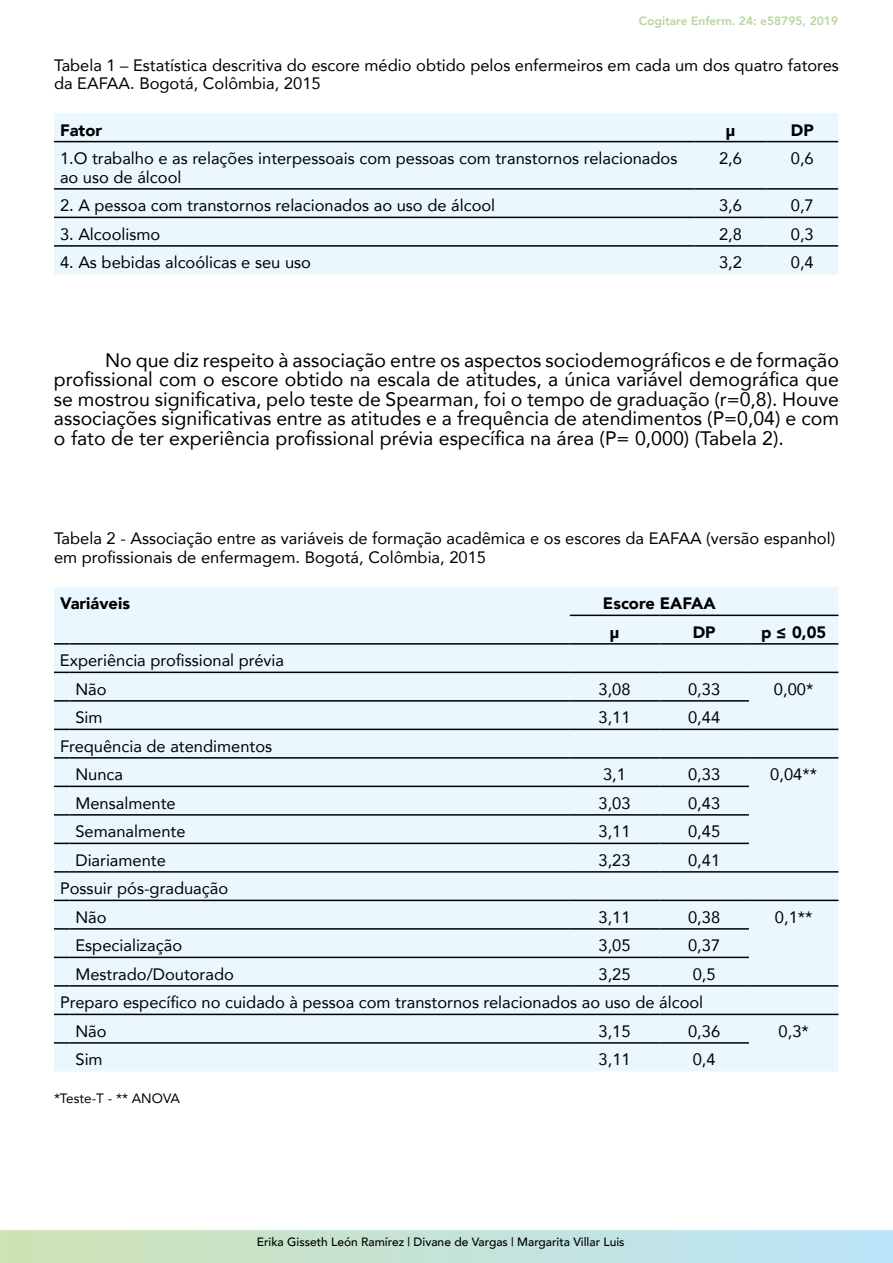
<style>
.page{position:relative;width:893px;height:1263px;background:#fff}
.page>*{position:absolute;margin:0;border:0;box-sizing:border-box;transform-origin:0 0}
.t1{font:19.5px/19.5px "Avenir";color:#000;text-align:justify}
.t2{font:16.5px/18.8px "Avenir";color:#000}
.t3{font:900 16.5px/28.5px "Avenir";color:#000}
.t4{font:13.5px "Avenir";color:#000}
.t5{font:500 12px "Avenir";color:#000}
.t6{font:800 12px "Avenir";color:#b7d69b}
</style>
<div class="page">
<svg style="left:0;top:1230px;width:893px;height:33px;background:#c4e2d6"></svg>
<div style="left:54px;top:113px;width:784px;height:161px;background:#eaf7fe"></div>
<hr style="left:54px;top:141px;width:640px;height:1px;background:#000">
<hr style="left:694px;top:141px;width:72px;height:1px;background:#000">
<hr style="left:766px;top:141px;width:72px;height:1px;background:#000">
<hr style="left:54px;top:188px;width:640px;height:2px;background:#000">
<hr style="left:694px;top:188px;width:72px;height:2px;background:#000">
<hr style="left:766px;top:188px;width:72px;height:2px;background:#000">
<hr style="left:54px;top:217px;width:640px;height:1px;background:#000">
<hr style="left:694px;top:217px;width:72px;height:1px;background:#000">
<hr style="left:766px;top:217px;width:72px;height:1px;background:#000">
<hr style="left:54px;top:245px;width:640px;height:2px;background:#000">
<hr style="left:694px;top:245px;width:72px;height:2px;background:#000">
<hr style="left:766px;top:245px;width:72px;height:2px;background:#000">
<div style="left:54px;top:587px;width:784px;height:484px;background:#eaf7fe"></div>
<hr style="left:570px;top:615px;width:89px;height:1px;background:#000">
<hr style="left:659px;top:615px;width:90px;height:1px;background:#000">
<hr style="left:749px;top:615px;width:89px;height:1px;background:#000">
<svg style="left:54px;top:643px;width:15px;height:2px"></svg>
<hr style="left:69px;top:643px;width:501px;height:2px;background:#000">
<hr style="left:570px;top:643px;width:89px;height:2px;background:#000">
<hr style="left:659px;top:643px;width:90px;height:2px;background:#000">
<hr style="left:749px;top:643px;width:89px;height:2px;background:#000">
<svg style="left:54px;top:672px;width:15px;height:1px"></svg>
<hr style="left:69px;top:672px;width:501px;height:1px;background:#000">
<hr style="left:570px;top:672px;width:89px;height:1px;background:#000">
<hr style="left:659px;top:672px;width:90px;height:1px;background:#000">
<hr style="left:749px;top:672px;width:89px;height:1px;background:#000">
<svg style="left:54px;top:700px;width:15px;height:2px"></svg>
<hr style="left:69px;top:700px;width:501px;height:2px;background:#000">
<hr style="left:570px;top:700px;width:89px;height:2px;background:#000">
<hr style="left:659px;top:700px;width:90px;height:2px;background:#000">
<svg style="left:54px;top:729px;width:15px;height:1px"></svg>
<hr style="left:69px;top:729px;width:501px;height:1px;background:#000">
<hr style="left:570px;top:729px;width:89px;height:1px;background:#000">
<hr style="left:659px;top:729px;width:90px;height:1px;background:#000">
<hr style="left:749px;top:729px;width:89px;height:1px;background:#000">
<svg style="left:54px;top:757px;width:15px;height:2px"></svg>
<hr style="left:69px;top:757px;width:501px;height:2px;background:#000">
<hr style="left:570px;top:757px;width:89px;height:2px;background:#000">
<hr style="left:659px;top:757px;width:90px;height:2px;background:#000">
<hr style="left:749px;top:757px;width:89px;height:2px;background:#000">
<svg style="left:54px;top:786px;width:15px;height:1px"></svg>
<hr style="left:69px;top:786px;width:501px;height:1px;background:#000">
<hr style="left:570px;top:786px;width:89px;height:1px;background:#000">
<hr style="left:659px;top:786px;width:90px;height:1px;background:#000">
<svg style="left:54px;top:814px;width:15px;height:2px"></svg>
<hr style="left:69px;top:814px;width:501px;height:2px;background:#000">
<hr style="left:570px;top:814px;width:89px;height:2px;background:#000">
<hr style="left:659px;top:814px;width:90px;height:2px;background:#000">
<svg style="left:54px;top:843px;width:15px;height:1px"></svg>
<hr style="left:69px;top:843px;width:501px;height:1px;background:#000">
<hr style="left:570px;top:843px;width:89px;height:1px;background:#000">
<hr style="left:659px;top:843px;width:90px;height:1px;background:#000">
<svg style="left:54px;top:871px;width:15px;height:2px"></svg>
<hr style="left:69px;top:871px;width:501px;height:2px;background:#000">
<hr style="left:570px;top:871px;width:89px;height:2px;background:#000">
<hr style="left:659px;top:871px;width:90px;height:2px;background:#000">
<hr style="left:749px;top:871px;width:89px;height:2px;background:#000">
<svg style="left:54px;top:900px;width:15px;height:1px"></svg>
<hr style="left:69px;top:900px;width:501px;height:1px;background:#000">
<hr style="left:570px;top:900px;width:89px;height:1px;background:#000">
<hr style="left:659px;top:900px;width:90px;height:1px;background:#000">
<hr style="left:749px;top:900px;width:89px;height:1px;background:#000">
<svg style="left:54px;top:928px;width:15px;height:2px"></svg>
<hr style="left:69px;top:928px;width:501px;height:2px;background:#000">
<hr style="left:570px;top:928px;width:89px;height:2px;background:#000">
<hr style="left:659px;top:928px;width:90px;height:2px;background:#000">
<svg style="left:54px;top:957px;width:15px;height:1px"></svg>
<hr style="left:69px;top:957px;width:501px;height:1px;background:#000">
<hr style="left:570px;top:957px;width:89px;height:1px;background:#000">
<hr style="left:659px;top:957px;width:90px;height:1px;background:#000">
<svg style="left:54px;top:985px;width:15px;height:2px"></svg>
<hr style="left:69px;top:985px;width:501px;height:2px;background:#000">
<hr style="left:570px;top:985px;width:89px;height:2px;background:#000">
<hr style="left:659px;top:985px;width:90px;height:2px;background:#000">
<hr style="left:749px;top:985px;width:89px;height:2px;background:#000">
<svg style="left:54px;top:1014px;width:15px;height:1px"></svg>
<hr style="left:69px;top:1014px;width:501px;height:1px;background:#000">
<hr style="left:570px;top:1014px;width:89px;height:1px;background:#000">
<hr style="left:659px;top:1014px;width:90px;height:1px;background:#000">
<hr style="left:749px;top:1014px;width:89px;height:1px;background:#000">
<svg style="left:54px;top:1042px;width:15px;height:2px"></svg>
<hr style="left:69px;top:1042px;width:501px;height:2px;background:#000">
<hr style="left:570px;top:1042px;width:89px;height:2px;background:#000">
<hr style="left:659px;top:1042px;width:90px;height:2px;background:#000">
<p class="t6" style="left:639px;top:12px;width:201px">Cogitare Enferm. 24: e58795, 2019</p>
<p class="t2" style="left:54px;top:55px;width:786px">Tabela 1 – Estatística descritiva do escore médio obtido pelos enfermeiros em cada um dos quatro fatores da EAFAA. Bogotá, Colômbia, 2015</p>
<p class="t3" style="left:60px;top:115px;width:44px">Fator</p>
<p class="t3" style="left:726px;top:115px;width:11px">µ</p>
<p class="t3" style="left:791px;top:115px;width:24px">DP</p>
<p class="t2" style="left:60px;top:149px;width:619px">1.O trabalho e as relações interpessoais com pessoas com transtornos relacionados ao uso de álcool</p>
<p class="t2" style="left:719px;top:149px;width:24px">2,6</p>
<p class="t2" style="left:791px;top:149px;width:24px">0,6</p>
<p class="t2" style="left:60px;top:196px;width:437px">2. A pessoa com transtornos relacionados ao uso de álcool</p>
<p class="t2" style="left:719px;top:196px;width:24px">3,6</p>
<p class="t2" style="left:791px;top:196px;width:24px">0,7</p>
<p class="t2" style="left:60px;top:224px;width:102px">3. Alcoolismo</p>
<p class="t2" style="left:719px;top:224px;width:24px">2,8</p>
<p class="t2" style="left:791px;top:224px;width:24px">0,3</p>
<p class="t2" style="left:60px;top:253px;width:253px">4. As bebidas alcoólicas e seu uso</p>
<p class="t2" style="left:719px;top:253px;width:24px">3,2</p>
<p class="t2" style="left:791px;top:253px;width:24px">0,4</p>
<p class="t1" style="left:54px;top:350px;width:786px;text-indent:51px">No que diz respeito à associação entre os aspectos sociodemográficos e de formação profissional com o escore obtido na escala de atitudes, a única variável demográfica que se mostrou significativa, pelo teste de Spearman, foi o tempo de graduação (r=0,8). Houve associações significativas entre as atitudes e a frequência de atendimentos (P=0,04) e com o fato de ter experiência profissional prévia específica na área (P= 0,000) (Tabela 2).</p>
<p class="t2" style="left:54px;top:529px;width:783px">Tabela 2 - Associação entre as variáveis de formação acadêmica e os escores da EAFAA (versão espanhol) em profissionais de enfermagem. Bogotá, Colômbia, 2015</p>
<p class="t3" style="left:60px;top:589px;width:72px">Variáveis</p>
<p class="t3" style="left:610px;top:589px;width:107px;text-indent:-7px">Escore EAFAA µ</p>
<p class="t3" style="left:693px;top:617px;width:24px">DP</p>
<p class="t3" style="left:761px;top:617px;width:67px">p ≤ 0,05</p>
<p class="t2" style="left:75px;top:646px;width:210px;line-height:28.5px;text-indent:-15px">Experiência profissional prévia<br>Não</p>
<p class="t2" style="left:598px;top:679px;width:34px">3,08</p>
<p class="t2" style="left:688px;top:679px;width:34px">0,33</p>
<p class="t2" style="left:774px;top:679px;width:41px">0,00*</p>
<p class="t2" style="left:75px;top:708px;width:29px">Sim</p>
<p class="t2" style="left:598px;top:708px;width:34px">3,11</p>
<p class="t2" style="left:688px;top:708px;width:34px">0,44</p>
<p class="t2" style="left:75px;top:731px;width:198px;line-height:28.5px;text-indent:-15px">Frequência de atendimentos<br>Nunca</p>
<p class="t2" style="left:603px;top:765px;width:24px">3,1</p>
<p class="t2" style="left:688px;top:765px;width:34px">0,33</p>
<p class="t2" style="left:770px;top:765px;width:48px">0,04**</p>
<p class="t2" style="left:75px;top:793px;width:102px">Mensalmente</p>
<p class="t2" style="left:598px;top:793px;width:34px">3,03</p>
<p class="t2" style="left:688px;top:793px;width:34px">0,43</p>
<p class="t2" style="left:75px;top:822px;width:112px">Semanalmente</p>
<p class="t2" style="left:598px;top:822px;width:34px">3,11</p>
<p class="t2" style="left:688px;top:822px;width:34px">0,45</p>
<p class="t2" style="left:75px;top:850px;width:92px">Diariamente</p>
<p class="t2" style="left:598px;top:850px;width:34px">3,23</p>
<p class="t2" style="left:688px;top:850px;width:34px">0,41</p>
<p class="t2" style="left:75px;top:874px;width:154px;line-height:28.5px;text-indent:-15px">Possuir pós-graduação<br>Não</p>
<p class="t2" style="left:598px;top:907px;width:34px">3,11</p>
<p class="t2" style="left:688px;top:907px;width:34px">0,38</p>
<p class="t2" style="left:775px;top:907px;width:39px">0,1**</p>
<p class="t2" style="left:75px;top:936px;width:108px">Especialização</p>
<p class="t2" style="left:599px;top:936px;width:34px">3,05</p>
<p class="t2" style="left:688px;top:936px;width:34px">0,37</p>
<p class="t2" style="left:75px;top:964px;width:160px">Mestrado/Doutorado</p>
<p class="t2" style="left:599px;top:964px;width:34px">3,25</p>
<p class="t2" style="left:693px;top:964px;width:24px">0,5</p>
<p class="t2" style="left:60px;top:993px;width:645px">Preparo específico no cuidado à pessoa com transtornos relacionados ao uso de álcool</p>
<p class="t2" style="left:75px;top:1021px;width:33px">Não</p>
<p class="t2" style="left:599px;top:1021px;width:34px">3,15</p>
<p class="t2" style="left:688px;top:1021px;width:34px">0,36</p>
<p class="t2" style="left:779px;top:1021px;width:32px">0,3*</p>
<p class="t2" style="left:75px;top:1050px;width:29px">Sim</p>
<p class="t2" style="left:599px;top:1050px;width:34px">3,11</p>
<p class="t2" style="left:693px;top:1050px;width:24px">0,4</p>
<p class="t4" style="left:54px;top:1087px;width:128px">*Teste-T - ** ANOVA</p>
<p class="t5" style="left:257px;top:1232px;width:369px">Erika Gisseth León Ramírez | Divane de Vargas | Margarita Villar Luis</p>
</div>
